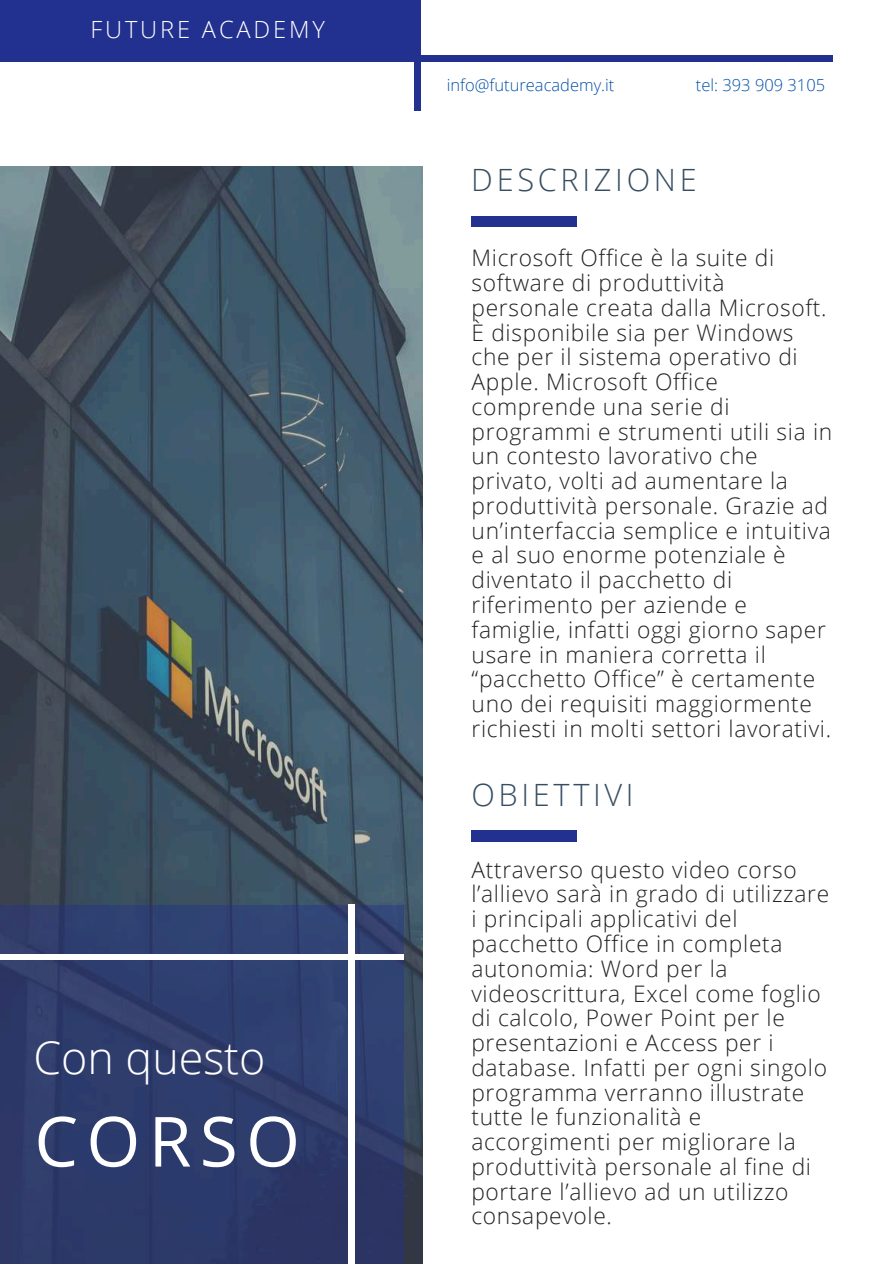
<style>
.page{position:relative;width:894px;height:1264px;background:#fff}
.page>*{position:absolute;margin:0;border:0;box-sizing:border-box;transform-origin:0 0}
.t1{font:69.15px "Open Sans";letter-spacing:.12em;color:#fff}
.t2{font:300 44.85px "Open Sans";color:#fff}
.t3{font:300 30.75px "Open Sans";letter-spacing:.12em;color:#364d62}
.t4{font:300 23.7px "Open Sans";letter-spacing:.12em;color:#fff}
.t5{font:300 22.8px/24.8px "Open Sans";letter-spacing:.03em;color:#222}
.t6{font:300 16.5px "Open Sans";color:#0351a8}
</style>
<div class="page">
<div style="left:414px;top:0;width:6px;height:111px;background:#223090"></div>
<img style="left:0;top:166px;width:422px;height:1097px">
<div style="left:0;top:905px;width:404px;height:358px;background:#2e3d6c"></div>
<div style="left:471px;top:216px;width:106px;height:10px;background:#223090"></div>
<div style="left:471px;top:831px;width:106px;height:10px;background:#223090"></div>
<div style="left:0;top:56px;width:832px;height:5px;background:#223090"></div>
<div style="left:0;top:0;width:417px;height:57px;background:#223090"></div>
<div style="left:349px;top:905px;width:5px;height:358px;background:#fff"></div>
<div style="left:0;top:954px;width:404px;height:5px;background:#fff"></div>
<p class="t4" style="left:90px;top:12px;width:236px">FUTURE ACADEMY</p>
<h2 class="t2" style="left:33px;top:1026px;width:233px">Con questo</h2>
<h1 class="t1" style="left:34px;top:1092px;width:267px">CORSO</h1>
<p class="t6" style="left:446px;top:73px;width:169px">info@futureacademy.it</p>
<p class="t6" style="left:695px;top:73px;width:131px">tel: 393 909 3105</p>
<h3 class="t3" style="left:471px;top:159px;width:227px">DESCRIZIONE</h3>
<p class="t5" style="left:471px;top:245px;width:362px">Microsoft Office è la suite di software di produttività personale creata dalla Microsoft.<br>È disponibile sia per Windows che per il sistema operativo di<br>Apple. Microsoft Office comprende una serie di programmi e strumenti utili sia in un contesto lavorativo che privato, volti ad aumentare la produttività personale. Grazie ad un’interfaccia semplice e intuitiva e al suo enorme potenziale è diventato il pacchetto di riferimento per aziende e famiglie, infatti oggi giorno saper usare in maniera corretta il “pacchetto Office” è certamente uno dei requisiti maggiormente richiesti in molti settori lavorativi.</p>
<h3 class="t3" style="left:471px;top:773px;width:164px">OBIETTIVI</h3>
<p class="t5" style="left:471px;top:856px;width:359px">Attraverso questo video corso l’allievo sarà in grado di utilizzare i principali applicativi del pacchetto Office in completa autonomia: Word per la videoscrittura, Excel come foglio di calcolo, Power Point per le presentazioni e Access per i database. Infatti per ogni singolo programma verranno illustrate tutte le funzionalità e accorgimenti per migliorare la produttività personale al fine di portare l’allievo ad un utilizzo consapevole.</p>
</div>
